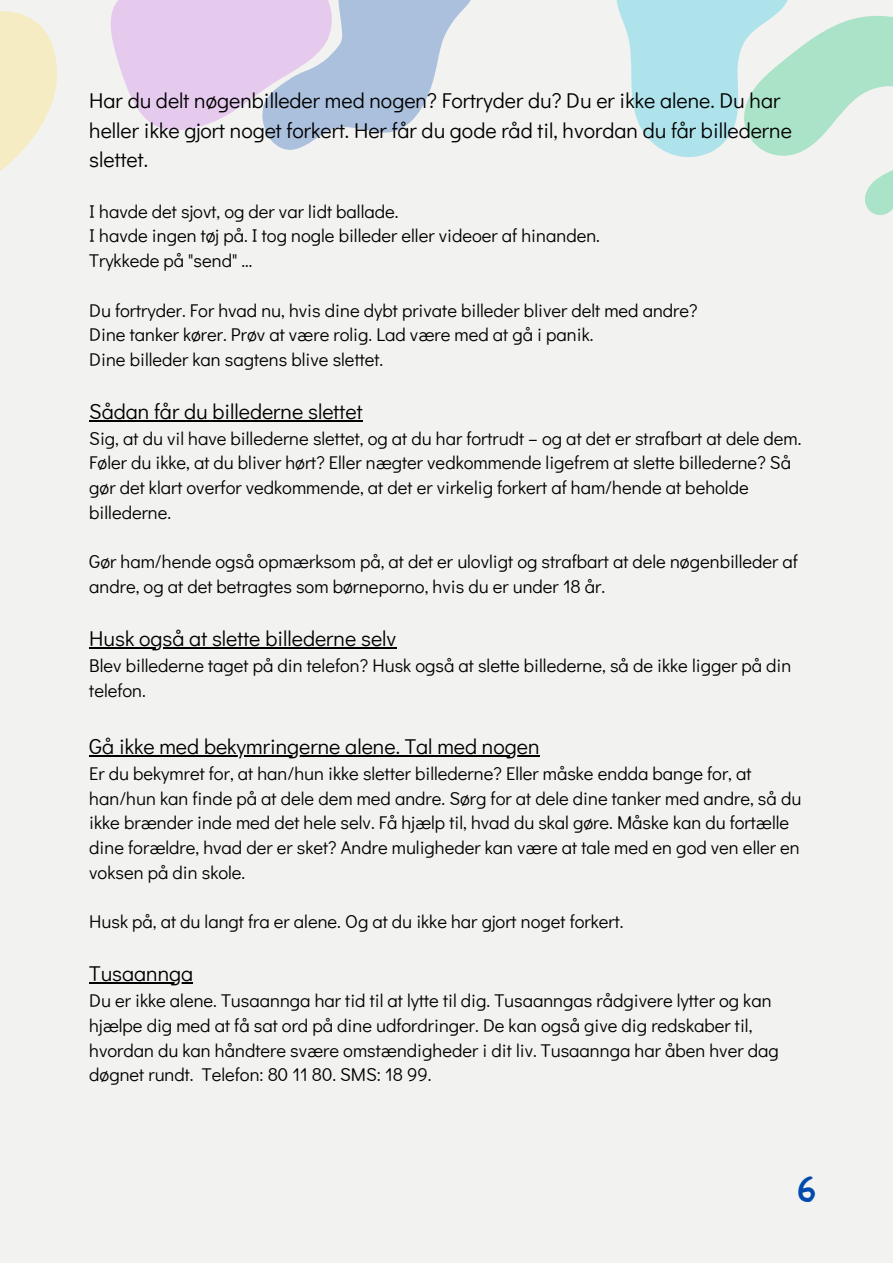
<style>
.page{position:relative;width:893px;height:1264px;background:#fff}
.page>*{position:absolute;margin:0;border:0;box-sizing:border-box;transform-origin:0 0}
.t1{font:100 33px "More Sugar";color:#004aad}
.t2{font:21.45px/29.2px "Didact Gothic";color:#000}
.t3{font:18.45px/24.8px "Didact Gothic";color:#000}
</style>
<div class="page">
<div style="left:0;top:0;width:892px;height:1262px;background:#f2f2f1"></div>
<svg style="left:0;top:11px;width:57px;height:160px"></svg>
<svg style="left:342px;top:0;width:129px;height:133px;fill:#aac0dd"></svg>
<svg style="left:110px;top:0;width:232px;height:150px"></svg>
<svg style="left:616px;top:0;width:276px;height:215px"></svg>
<hr style="left:89px;top:420px;width:273px;height:1px;background:#000">
<hr style="left:89px;top:647px;width:307px;height:1px;background:#000">
<hr style="left:89px;top:755px;width:450px;height:1px;background:#000">
<hr style="left:89px;top:982px;width:104px;height:1px;background:#000">
<p class="t2" style="left:89px;top:85px;width:704px">Har du delt nøgenbilleder med nogen? Fortryder du? Du er ikke alene. Du har heller ikke gjort noget forkert. Her får du gode råd til, hvordan du får billederne slettet.</p>
<p class="t3" style="left:89px;top:198px;width:311px">I havde det sjovt, og der var lidt ballade.</p>
<p class="t3" style="left:89px;top:223px;width:512px">I havde ingen tøj på. I tog nogle billeder eller videoer af hinanden.</p>
<p class="t3" style="left:89px;top:247px;width:165px">Trykkede på "send" …</p>
<p class="t3" style="left:89px;top:297px;width:610px">Du fortryder. For hvad nu, hvis dine dybt private billeder bliver delt med andre?</p>
<p class="t3" style="left:89px;top:322px;width:505px">Dine tanker kører. Prøv at være rolig. Lad være med at gå i panik.</p>
<p class="t3" style="left:89px;top:346px;width:295px">Dine billeder kan sagtens blive slettet.</p>
<p class="t2" style="left:89px;top:396px;width:275px">Sådan får du billederne slettet</p>
<p class="t3" style="left:89px;top:425px;width:713px">Sig, at du vil have billederne slettet, og at du har fortrudt – og at det er strafbart at dele dem.</p>
<p class="t3" style="left:89px;top:450px;width:703px">Føler du ikke, at du bliver hørt? Eller nægter vedkommende ligefrem at slette billederne? Så gør det klart overfor vedkommende, at det er virkelig forkert af ham/hende at beholde billederne.</p>
<p class="t3" style="left:89px;top:549px;width:710px">Gør ham/hende også opmærksom på, at det er ulovligt og strafbart at dele nøgenbilleder af andre, og at det betragtes som børneporno, hvis du er under 18 år.</p>
<p class="t2" style="left:89px;top:623px;width:308px">Husk også at slette billederne selv</p>
<p class="t3" style="left:89px;top:652px;width:703px">Blev billederne taget på din telefon? Husk også at slette billederne, så de ikke ligger på din telefon.</p>
<p class="t2" style="left:89px;top:731px;width:452px">Gå ikke med bekymringerne alene. Tal med nogen</p>
<p class="t3" style="left:89px;top:760px;width:713px">Er du bekymret for, at han/hun ikke sletter billederne? Eller måske endda bange for, at han/hun kan finde på at dele dem med andre. Sørg for at dele dine tanker med andre, så du ikke brænder inde med det hele selv. Få hjælp til, hvad du skal gøre. Måske kan du fortælle dine forældre, hvad der er sket? Andre muligheder kan være at tale med en god ven eller en voksen på din skole.</p>
<p class="t3" style="left:89px;top:908px;width:535px">Husk på, at du langt fra er alene. Og at du ikke har gjort noget forkert.</p>
<p class="t2" style="left:89px;top:958px;width:105px">Tusaannga</p>
<p class="t3" style="left:89px;top:987px;width:691px">Du er ikke alene. Tusaannga har tid til at lytte til dig. Tusaanngas rådgivere lytter og kan hjælpe dig med at få sat ord på dine udfordringer. De kan også give dig redskaber til, hvordan du kan håndtere svære omstændigheder i dit liv. Tusaannga har åben hver dag døgnet rundt. Telefon: 80 11 80. SMS: 18 99.</p>
<p class="t1" style="left:797px;top:1171px;width:21px">6</p>
</div>
